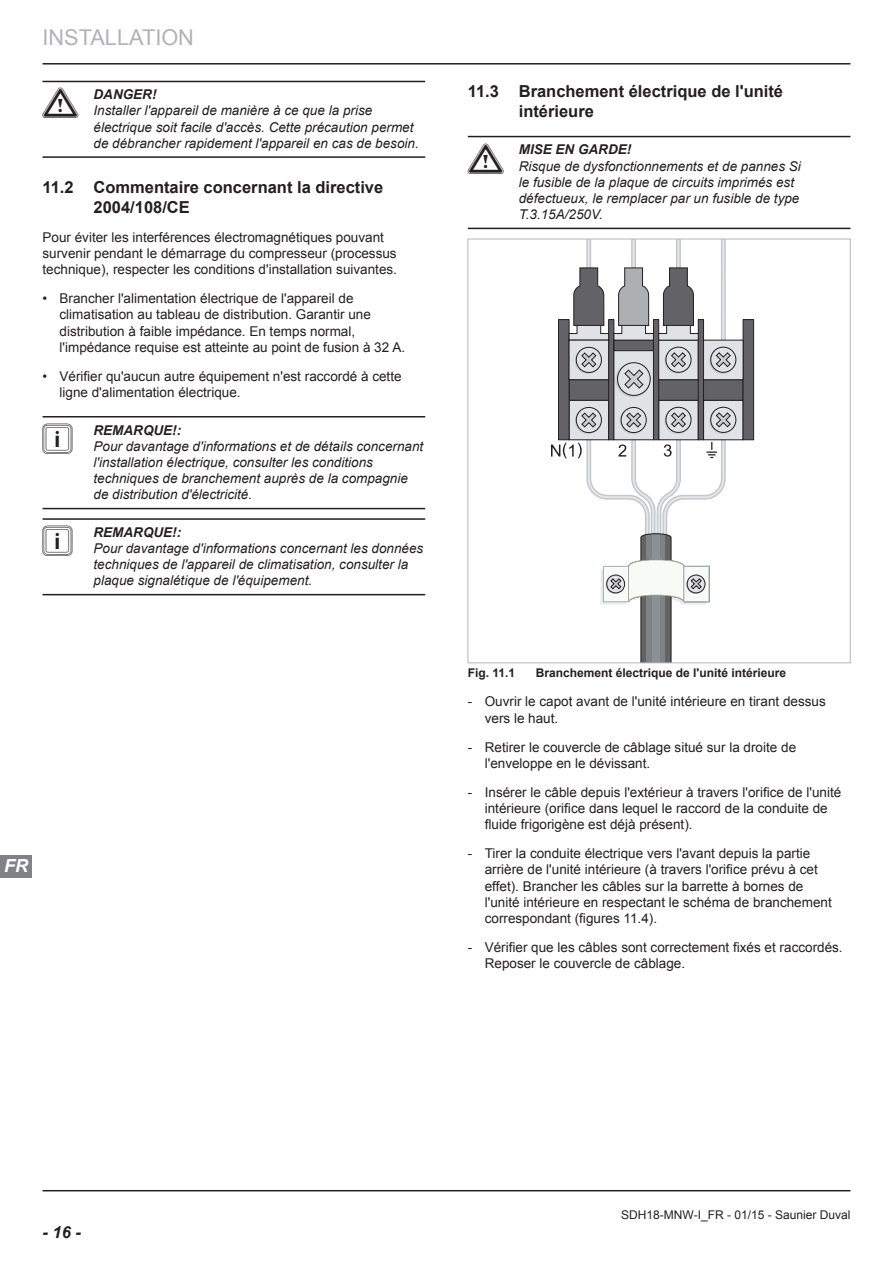
<style>
.page{position:relative;width:893px;height:1263px;background:#fff}
.page>*{position:absolute;margin:0;border:0;box-sizing:border-box;transform-origin:0 0}
.s_type_of_danger_sd{font:36.75px "Vaillant Piktogramme";color:#231f20}
.t1{font:21.75px "Arial";color:#b2b3b7}
.t2{font:italic 700 18px "Arial";color:#fff}
.title_2_sd{font:700 16.5px/19.8px "Arial";color:#231f20}
.t3{font:italic 700 16.5px "Arial";color:#231f20}
.l_dash_list_sd{font:13.5px/16.2px "Arial";color:#231f20}
.s_danger_identificat{font:italic 13.5px/16.2px "Arial";color:#231f20}
.l_bullet_list_sd{font:13.5px/16.2px "Arial";color:#231f20}
.standard_sd{font:13.5px/16.2px "Arial";color:#231f20}
.s_type_of_danger_sd-2{font:italic 700 13.5px "Arial";color:#231f20}
.legend_last_line_sd{font:700 12px "Arial";color:#231f20}
.t4{font:12px "Arial";color:#231f20}
</style>
<div class="page">
<hr style="left:43px;top:63px;width:807px;height:2px;background:#231f20">
<hr style="left:43px;top:1190px;width:807px;height:1px;background:#231f20">
<div style="left:0;top:855px;width:32px;height:23px;background:#808285"></div>
<hr style="left:43px;top:81px;width:382px;height:1px;background:#231f20">
<hr style="left:43px;top:156px;width:382px;height:2px;background:#231f20">
<hr style="left:43px;top:416px;width:382px;height:1px;background:#231f20">
<hr style="left:43px;top:508px;width:382px;height:1px;background:#231f20">
<hr style="left:43px;top:518px;width:382px;height:2px;background:#231f20">
<hr style="left:43px;top:594px;width:382px;height:1px;background:#231f20">
<hr style="left:468px;top:136px;width:382px;height:1px;background:#231f20">
<hr style="left:468px;top:228px;width:382px;height:1px;background:#231f20">
<div style="left:569px;top:400px;width:40px;height:40px;background:#e1e2e4"></div>
<div style="left:658px;top:400px;width:41px;height:40px;background:#e1e2e4"></div>
<div style="left:703px;top:400px;width:40px;height:40px;background:#e1e2e4"></div>
<div style="left:569px;top:379px;width:174px;height:22px;background:#636366;border:1px solid #231f20"></div>
<div style="left:558px;top:319px;width:11px;height:121px;background:#636366;border:1px solid #231f20"></div>
<svg style="left:608px;top:399px;width:5px;height:6px"></svg>
<svg style="left:654px;top:399px;width:5px;height:6px"></svg>
<div style="left:613px;top:340px;width:41px;height:100px;background:#e1e2e4;border:1px solid #231f20"></div>
<div style="left:698px;top:319px;width:6px;height:121px;background:#636366;border:1px solid #231f20"></div>
<div style="left:743px;top:319px;width:11px;height:121px;background:#636366;border:1px solid #231f20"></div>
<svg style="left:568px;top:241px;width:131px;height:158px"></svg>
<div style="left:703px;top:340px;width:40px;height:40px;background:#e1e2e4"></div>
<div style="left:703px;top:340px;width:40px;height:40px;border:1px solid #231f20"></div>
<svg style="left:708px;top:241px;width:30px;height:133px"></svg>
<svg style="left:551px;top:405px;width:187px;height:256px"></svg>
<h2 class="t1" style="left:43px;top:23px;width:153px">INSTALLATION</h2>
<p class="s_type_of_danger_sd" style="left:43px;top:84px;width:42px">a</p>
<p class="s_type_of_danger_sd-2" style="left:94px;top:85px;width:65px">DANGER!</p>
<p class="s_danger_identificat" style="left:94px;top:103px;width:327px">Installer l'appareil de manière à ce que la prise électrique soit facile d'accès. Cette précaution permet de débrancher rapidement l'appareil en cas de besoin.</p>
<p class="title_2_sd" style="left:94px;top:178px;width:291px;text-indent:-51px">11.2 Commentaire concernant la directive<br>2004/108/CE</p>
<p class="standard_sd" style="left:43px;top:229px;width:356px">Pour éviter les interférences électromagnétiques pouvant survenir pendant le démarrage du compresseur (processus technique), respecter les conditions d'installation suivantes.</p>
<p class="l_bullet_list_sd" style="left:60px;top:291px;width:347px;text-indent:-17px">• Brancher l'alimentation électrique de l'appareil de climatisation au tableau de distribution. Garantir une distribution à faible impédance. En temps normal, l'impédance requise est atteinte au point de fusion à 32 A.</p>
<p class="l_bullet_list_sd" style="left:60px;top:368px;width:344px;text-indent:-17px">• Vérifier qu'aucun autre équipement n'est raccordé à cette ligne d'alimentation électrique.</p>
<p class="s_type_of_danger_sd" style="left:43px;top:419px;width:42px">i</p>
<p class="s_type_of_danger_sd-2" style="left:94px;top:421px;width:89px">REMARQUE!:</p>
<p class="s_danger_identificat" style="left:94px;top:438px;width:331px">Pour davantage d'informations et de détails concernant l'installation électrique, consulter les conditions techniques de branchement auprès de la compagnie de distribution d'électricité.</p>
<p class="s_type_of_danger_sd" style="left:43px;top:522px;width:42px">i</p>
<p class="s_type_of_danger_sd-2" style="left:94px;top:523px;width:89px">REMARQUE!:</p>
<p class="s_danger_identificat" style="left:94px;top:540px;width:331px">Pour davantage d'informations concernant les données techniques de l'appareil de climatisation, consulter la plaque signalétique de l'équipement.</p>
<h3 class="t2" style="left:4px;top:853px;width:25px">FR</h3>
<p class="title_2_sd" style="left:519px;top:82px;width:266px;text-indent:-51px">11.3 Branchement électrique de l'unité intérieure</p>
<p class="s_type_of_danger_sd" style="left:468px;top:139px;width:42px">a</p>
<p class="s_type_of_danger_sd-2" style="left:519px;top:141px;width:114px">MISE EN GARDE!</p>
<p class="s_danger_identificat" style="left:519px;top:158px;width:284px">Risque de dysfonctionnements et de pannes Si le fusible de la plaque de circuits imprimés est défectueux, le remplacer par un fusible de type T.3.15A/250V.</p>
<p class="legend_last_line_sd" style="left:468px;top:665px;width:49px">Fig. 11.1</p>
<p class="legend_last_line_sd" style="left:536px;top:665px;width:252px">Branchement électrique de l'unité intérieure</p>
<p class="l_dash_list_sd" style="left:485px;top:694px;width:342px;text-indent:-17px">- Ouvrir le capot avant de l'unité intérieure en tirant dessus vers le haut.</p>
<p class="l_dash_list_sd" style="left:485px;top:739px;width:313px;text-indent:-17px">- Retirer le couvercle de câblage situé sur la droite de l'enveloppe en le dévissant.</p>
<p class="l_dash_list_sd" style="left:485px;top:784px;width:358px;text-indent:-17px">- Insérer le câble depuis l'extérieur à travers l'orifice de l'unité intérieure (orifice dans lequel le raccord de la conduite de fluide frigorigène est déjà présent).</p>
<p class="l_dash_list_sd" style="left:485px;top:845px;width:348px;text-indent:-17px">- Tirer la conduite électrique vers l'avant depuis la partie arrière de l'unité intérieure (à travers l'orifice prévu à cet effet). Brancher les câbles sur la barrette à bornes de l'unité intérieure en respectant le schéma de branchement correspondant (figures 11.4).</p>
<p class="l_dash_list_sd" style="left:485px;top:939px;width:359px;text-indent:-17px">- Vérifier que les câbles sont correctement fixés et raccordés.<br>Reposer le couvercle de câblage.</p>
<p class="t3" style="left:43px;top:1221px;width:40px">- 16 -</p>
<p class="t4" style="left:621px;top:1206px;width:231px">SDH18-MNW-I_FR - 01/15 - Saunier Duval</p>
</div>
